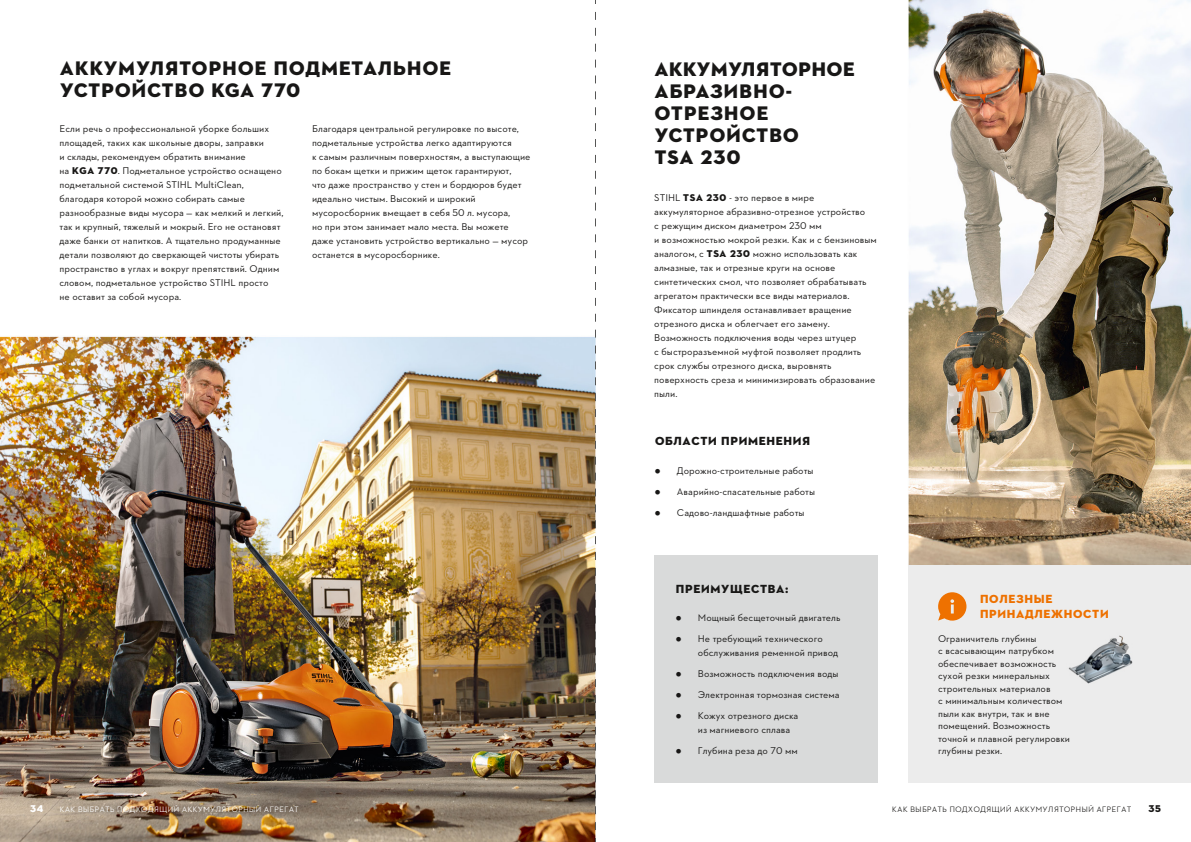
<style>
.page{position:relative;width:1191px;height:842px;background:#fff}
.page>*{position:absolute;margin:0;border:0;box-sizing:border-box;transform-origin:0 0}
.t1{font:20px/22px "STIHL Contraface Display Titling";color:#181716}
.t2{font:14px "STIHL Contraface Text";color:#181716}
.t3{font:12px "STIHL Contraface Display Titling";color:#181716}
.t4{font:12px/15px "STIHL Contraface Display Titling";color:#ee7100}
.t5{font:10px/14px "STIHL Contraface Text";color:#181716}
.t6{font:10px "STIHL Contraface Display Titling";color:#fff}
.t7{font:10px "STIHL Contraface Display Titling";color:#181716}
.t8{font:500 8px "STIHL Contraface Display";color:#fff}
.t9{font:500 8px "STIHL Contraface Display";color:#181716}
.s1{font-family:"STIHL Contraface Display Titling"}
</style>
<div class="page">
<img style="left:0;top:0;width:1191px;height:842px">
<svg style="left:595px;top:12px;width:1px;height:830px"></svg>
<div style="left:908px;top:565px;width:283px;height:217px;background:#ececec"></div>
<svg style="left:938px;top:592px;width:28px;height:29px"></svg>
<img style="left:1068px;top:635px;width:65px;height:49px">
<div style="left:654px;top:555px;width:223px;height:227px;background:#d9dada"></div>
<h1 class="t1" style="left:60px;top:57px;width:394px">Аккумуляторное подметальное устройство KGA 770</h1>
<h1 class="t1" style="left:654px;top:58px;width:202px">Аккумуляторное абразивно&shy;отрезное устройство<br>TSA 230</h1>
<p class="t5" style="left:60px;top:121px;width:225px">Если речь о профессиональной уборке больших площадей, таких как школьные дворы, заправки<br>и склады, рекомендуем обратить внимание<br>на <span class="s1">KGA 770</span>. Подметальное устройство оснащено подметальной системой STIHL MultiClean, благодаря которой можно собирать самые разнообразные виды мусора — как мелкий и легкий, так и крупный, тяжелый и мокрый. Его не остановят даже банки от напитков. А тщательно продуманные детали позволяют до сверкающей чистоты убирать пространство в углах и вокруг препятствий. Одним словом, подметальное устройство STIHL просто<br>не оставит за собой мусора.</p>
<p class="t5" style="left:312px;top:121px;width:220px">Благодаря центральной регулировке по высоте, подметальные устройства легко адаптируются<br>к самым различным поверхностям, а выступающие по бокам щетки и прижим щеток гарантируют,<br>что даже пространство у стен и бордюров будет идеально чистым. Высокий и широкий мусоросборник вмещает в себя 50 л. мусора,<br>но при этом занимает мало места. Вы можете даже установить устройство вертикально — мусор останется в мусоросборнике.</p>
<p class="t5" style="left:654px;top:190px;width:224px">STIHL <span class="s1">TSA 230</span> - это первое в мире аккумуляторное абразивно-отрезное устройство<br>с режущим диском диаметром 230 мм<br>и возможностью мокрой резки. Как и с бензиновым аналогом, с <span class="s1">TSA 230</span> можно использовать как алмазные, так и отрезные круги на основе синтетических смол, что позволяет обрабатывать агрегатом практически все виды материалов.<br>Фиксатор шпинделя останавливает вращение отрезного диска и облегчает его замену.<br>Возможность подключения воды через штуцер<br>с быстроразъемной муфтой позволяет продлить срок службы отрезного диска, выровнять поверхность среза и минимизировать образование пыли.</p>
<p class="t3" style="left:654px;top:433px;width:157px">Области применения</p>
<h2 class="t2" style="left:654px;top:461px;width:8px">⬤</h2>
<p class="t5" style="left:677px;top:463px;width:138px">Дорожно-строительные работы</p>
<h2 class="t2" style="left:654px;top:482px;width:8px">⬤</h2>
<p class="t5" style="left:677px;top:484px;width:140px">Аварийно-спасательные работы</p>
<h2 class="t2" style="left:654px;top:503px;width:8px">⬤</h2>
<p class="t5" style="left:677px;top:505px;width:129px">Садово-ландшафтные работы</p>
<p class="t3" style="left:675px;top:581px;width:115px">Преимущества:</p>
<h2 class="t2" style="left:675px;top:608px;width:8px">⬤</h2>
<p class="t5" style="left:698px;top:610px;width:144px">Мощный бесщеточный двигатель</p>
<h2 class="t2" style="left:675px;top:629px;width:8px">⬤</h2>
<p class="t5" style="left:698px;top:631px;width:142px">Не требующий технического обслуживания ременной привод</p>
<h2 class="t2" style="left:675px;top:664px;width:8px">⬤</h2>
<p class="t5" style="left:698px;top:666px;width:142px">Возможность подключения воды</p>
<h2 class="t2" style="left:675px;top:685px;width:8px">⬤</h2>
<p class="t5" style="left:698px;top:687px;width:143px">Электронная тормозная система</p>
<h2 class="t2" style="left:675px;top:706px;width:8px">⬤</h2>
<p class="t5" style="left:698px;top:708px;width:102px">Кожух отрезного диска из магниевого сплава</p>
<h2 class="t2" style="left:675px;top:741px;width:8px">⬤</h2>
<p class="t5" style="left:698px;top:743px;width:101px">Глубина реза до 70 мм</p>
<p class="t4" style="left:979px;top:592px;width:131px">Полезные принадлежности</p>
<p class="t5" style="left:938px;top:632px;width:133px;line-height:12.5px">Ограничитель глубины<br>с всасывающим патрубком обеспечивает возможность сухой резки минеральных строительных материалов<br>с минимальным количеством пыли как внутри, так и вне помещений. Возможность точной и плавной регулировки глубины резки.</p>
<p class="t6" style="left:30px;top:802px;width:15px">34</p>
<p class="t8" style="left:60px;top:805px;width:241px">Как выбрать подходящий аккумуляторный агрегат</p>
<p class="t9" style="left:892px;top:805px;width:241px">Как выбрать подходящий аккумуляторный агрегат</p>
<p class="t7" style="left:1148px;top:802px;width:15px">35</p>
</div>
